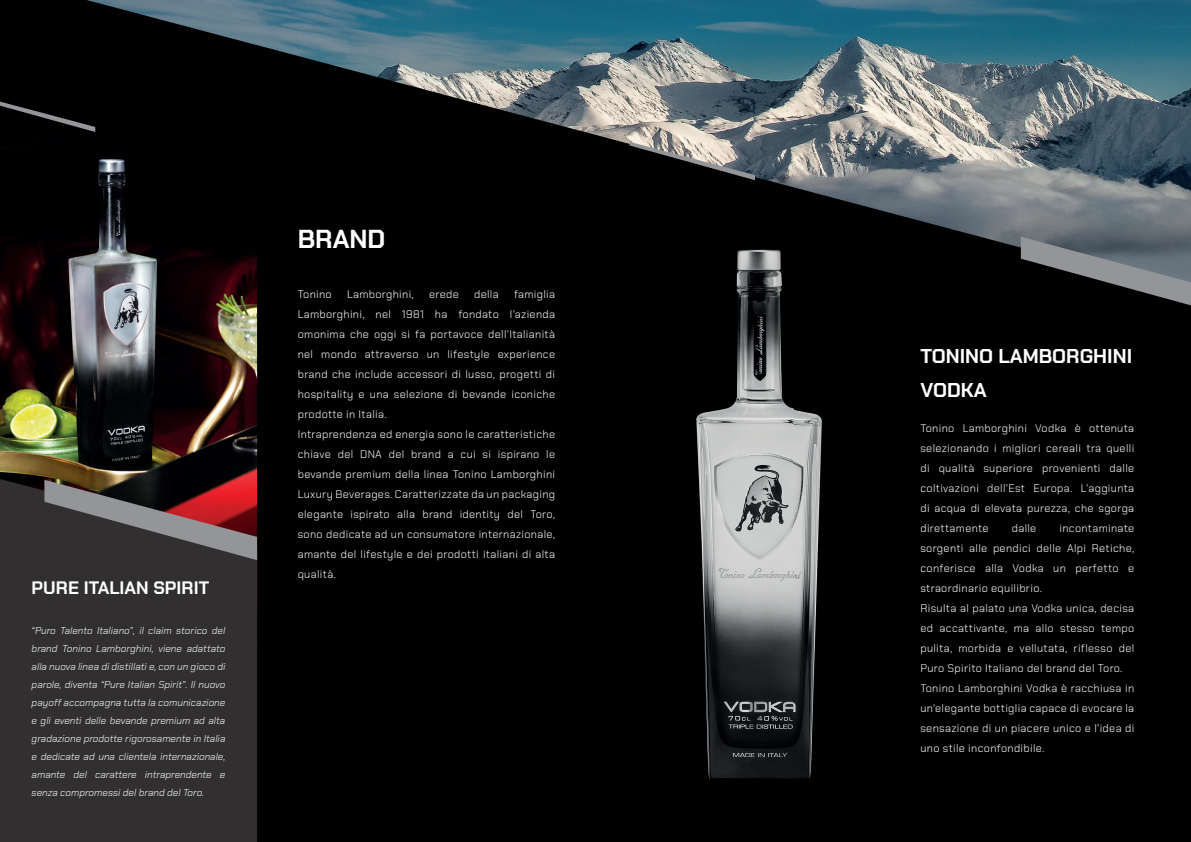
<style>
.page{position:relative;width:1191px;height:842px;background:#000}
.page>*{position:absolute;margin:0;border:0;box-sizing:border-box;transform-origin:0 0}
.t1{font:700 26px "Chakra Petch";color:#fff}
.t2{font:700 20px/34px "Chakra Petch";color:#fff}
.t3{font:700 18px "Chakra Petch";color:#fff}
.t4{font:300 11px/20px "Chakra Petch";letter-spacing:.03em;color:#fff}
.t5{font:italic 300 10px/18px "Chakra Petch";color:#fff;text-align:justify}
</style>
<div class="page">
<img style="left:0;top:238px;width:257px;height:241px">
<div style="left:0;top:479px;width:257px;height:363px;background:#312f30"></div>
<svg style="left:44px;top:480px;width:213px;height:80px;background:#604344"></svg>
<svg style="left:0;top:102px;width:87px;height:28px"></svg>
<img style="left:737px;top:293px;width:85px;height:151px">
<img style="left:696px;top:374px;width:97px;height:407px">
<img style="left:793px;top:444px;width:29px;height:335px">
<img style="left:87px;top:0;width:1104px;height:293px">
<svg style="left:1020px;top:237px;width:171px;height:68px"></svg>
<svg style="left:629px;top:142px;width:126px;height:38px"></svg>
<h3 class="t3" style="left:32px;top:578px;width:179px">PURE ITALIAN SPIRIT</h3>
<p class="t5" style="left:32px;top:621px;width:195px">“Puro Talento Italiano”, il claim storico del brand Tonino Lamborghini, viene adattato alla nuova linea di distillati e, con un gioco di parole, diventa “Pure Italian Spirit”. Il nuovo payoff accompagna tutta la comunicazione e gli eventi delle bevande premium ad alta gradazione prodotte rigorosamente in Italia e dedicate ad una clientela internazionale, amante del carattere intraprendente e senza compromessi del brand del Toro.</p>
<h1 class="t1" style="left:298px;top:224px;width:89px">BRAND</h1>
<p class="t4" style="left:298px;top:285px;width:36px">Tonino</p>
<p class="t4" style="left:347px;top:285px;width:68px">Lamborghini,</p>
<p class="t4" style="left:429px;top:285px;width:31px">erede</p>
<p class="t4" style="left:474px;top:285px;width:26px">della</p>
<p class="t4" style="left:298px;top:285px;width:259px;text-indent:216px">famiglia Lamborghini, nel 1981 ha fondato l’azienda omonima che oggi si fa portavoce dell’Italianità nel mondo attraverso un lifestyle experience brand che include accessori di lusso, progetti di hospitality e una selezione di bevande iconiche prodotte in Italia.<br>Intraprendenza ed energia sono le caratteristiche chiave del DNA del brand a cui si ispirano le bevande premium della linea Tonino Lamborghini Luxury Beverages. Caratterizzate da un packaging elegante ispirato alla brand identity del Toro, sono dedicate ad un consumatore internazionale, amante del lifestyle e dei prodotti italiani di alta qualità.</p>
<h2 class="t2" style="left:920px;top:339px;width:213px">TONINO LAMBORGHINI<br>VODKA</h2>
<p class="t4" style="left:920px;top:418px;width:215px;text-align:justify">Tonino Lamborghini Vodka è ottenuta selezionando i migliori cereali tra quelli di qualità superiore provenienti dalle coltivazioni dell’Est Europa. L’aggiunta di acqua di elevata purezza, che sgorga direttamente</p>
<p class="t4" style="left:1011px;top:518px;width:26px">dalle</p>
<p class="t4" style="left:920px;top:518px;width:215px;text-indent:139px">incontaminate sorgenti alle pendici delle Alpi Retiche, conferisce alla Vodka un perfetto e straordinario equilibrio.<br>Risulta al palato una Vodka unica, decisa ed accattivante, ma allo stesso tempo pulita, morbida e vellutata, riflesso del Puro Spirito Italiano del brand del Toro.<br>Tonino Lamborghini Vodka è racchiusa in un’elegante bottiglia capace di evocare la sensazione di un piacere unico e l’idea di uno stile inconfondibile.</p>
</div>
